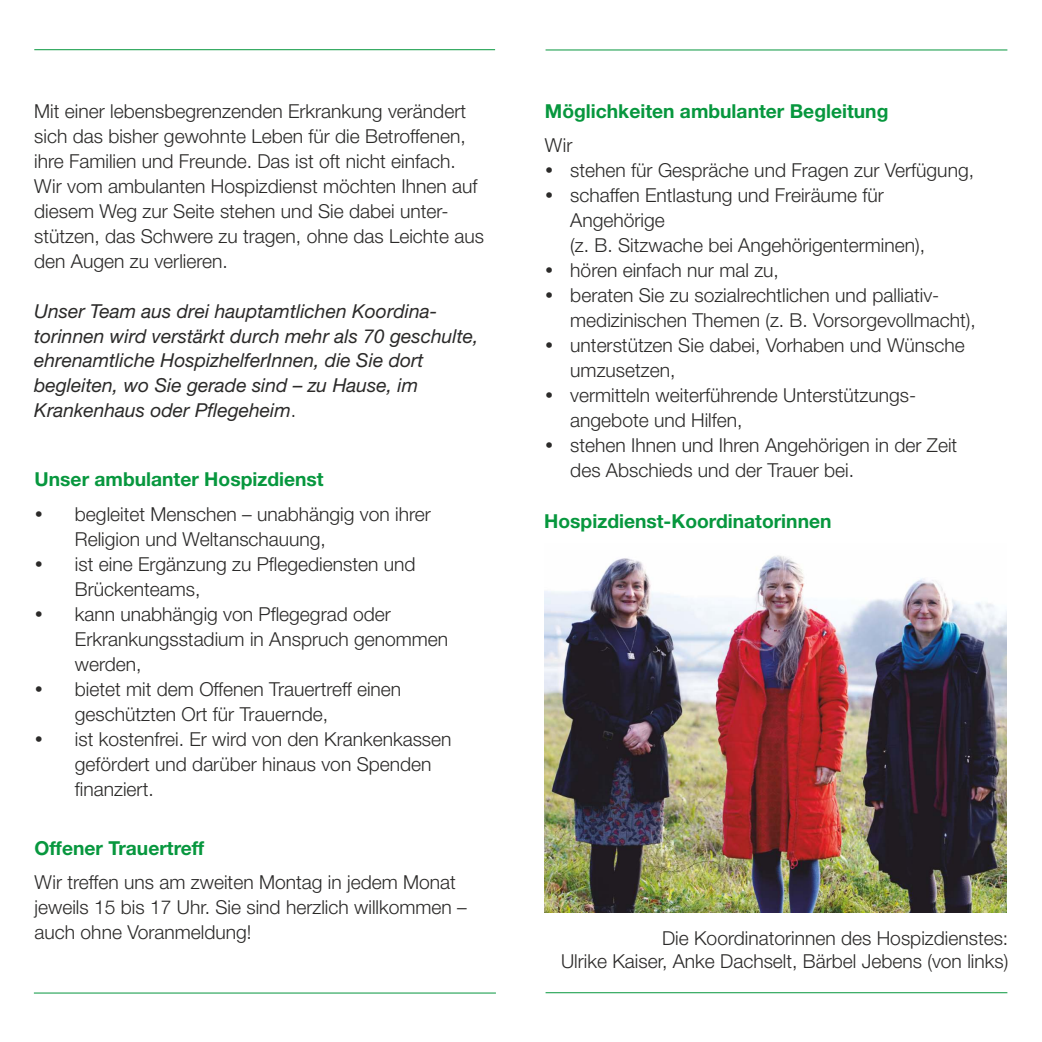
<style>
.page{position:relative;width:1042px;height:1042px;background:#fff}
.page>*{position:absolute;margin:0;border:0;box-sizing:border-box;transform-origin:0 0}
.t1{font:300 19.25px/25px "Helvetica Neue LT";color:#2b2a29}
.t2{font:italic 19.25px/24.8px "Helvetica Neue LT";color:#2b2a29}
.t3{font:700 19.25px "Helvetica Neue LT";color:#07973e}
.s1{font-weight:300;font-style:normal}
</style>
<div class="page">
<hr style="left:545px;top:50px;width:462px;height:1px;background:#07973e">
<hr style="left:34px;top:49px;width:461px;height:1px;background:#07973e">
<hr style="left:34px;top:992px;width:462px;height:1px;background:#07973e">
<hr style="left:545px;top:992px;width:462px;height:1px;background:#07973e">
<img style="left:545px;top:555px;width:461px;height:357px">
<p class="t1" style="left:34px;top:100px;width:451px">Mit einer lebensbegrenzenden Erkrankung verändert sich das bisher gewohnte Leben für die Betroffenen, ihre Familien und Freunde. Das ist oft nicht einfach.<br>Wir vom ambulanten Hospizdienst möchten Ihnen auf diesem Weg zur Seite stehen und Sie dabei unter&shy;stützen, das Schwere zu tragen, ohne das Leichte aus den Augen zu verlieren.</p>
<p class="t2" style="left:34px;top:300px;width:446px">Unser Team aus drei hauptamtlichen Koordina&shy;torinnen wird verstärkt durch mehr als 70 geschulte, ehrenamtliche HospizhelferInnen, die Sie dort begleiten, wo Sie gerade sind – zu Hause, im Krankenhaus oder Pflegeheim<span class="s1">.</span></p>
<p class="t3" style="left:35px;top:473px;width:291px">Unser ambulanter Hospizdienst</p>
<p class="t1" style="left:75px;top:503px;width:378px">begleitet Menschen – unabhängig von ihrer<br>Religion und Weltanschauung,<br>ist eine Ergänzung zu Pflegediensten und<br>Brückenteams,<br>kann unabhängig von Pflegegrad oder<br>Erkrankungsstadium in Anspruch genommen werden,<br>bietet mit dem Offenen Trauertreff einen geschützten Ort für Trauernde,<br>ist kostenfrei. Er wird von den Krankenkassen gefördert und darüber hinaus von Spenden finanziert.</p>
<p class="t3" style="left:35px;top:841px;width:171px">Offener Trauertreff</p>
<p class="t1" style="left:35px;top:872px;width:434px">Wir treffen uns am zweiten Montag in jedem Monat jeweils 15 bis 17 Uhr. Sie sind herzlich willkommen – auch ohne Voranmeldung!</p>
<p class="t3" style="left:545px;top:104px;width:345px">Möglichkeiten ambulanter Begleitung</p>
<p class="t1" style="left:570px;top:135px;width:407px;text-indent:-25px">Wir<br>stehen für Gespräche und Fragen zur Verfügung, schaffen Entlastung und Freiräume für Angehörige<br>(z. B. Sitzwache bei Angehörigenterminen), hören einfach nur mal zu,<br>beraten Sie zu sozialrechtlichen und palliativ&shy;medizinischen Themen (z. B. Vorsorgevollmacht), unterstützen Sie dabei, Vorhaben und Wünsche umzusetzen,<br>vermitteln weiterführende Unterstützungs&shy;angebote und Hilfen,<br>stehen Ihnen und Ihren Angehörigen in der Zeit des Abschieds und der Trauer bei.</p>
<p class="t3" style="left:544px;top:514px;width:289px">Hospizdienst-Koordinatorinnen</p>
<p class="t1" style="left:561px;top:928px;width:449px;line-height:22.8px;text-align:right">Die Koordinatorinnen des Hospizdienstes:<br>Ulrike Kaiser, Anke Dachselt, Bärbel Jebens (von links)</p>
</div>
